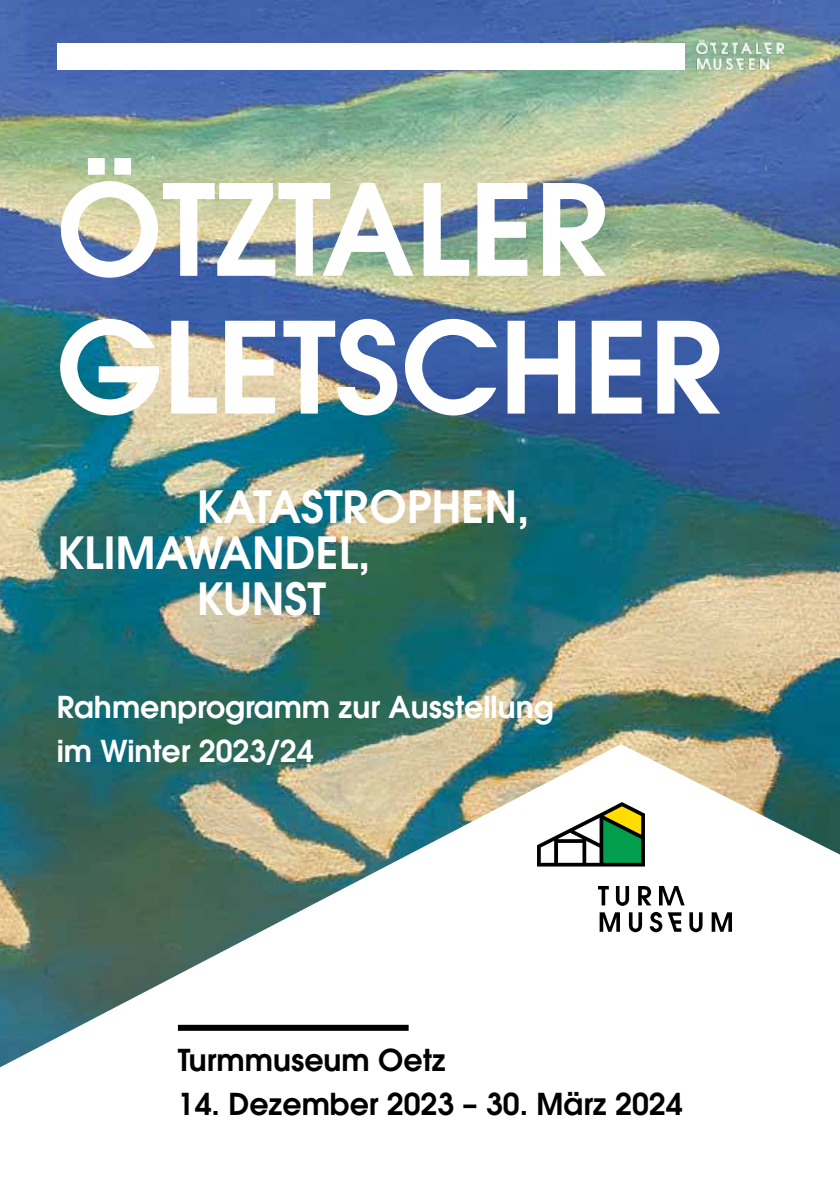
<style>
.page{position:relative;width:840px;height:1191px;background:#fff}
.page>*{position:absolute;margin:0;border:0;box-sizing:border-box;transform-origin:0 0}
.t1{font:600 125.4px/137.6px "ITC Avant Garde Std";color:#fff}
.t2{font:600 44px "ITC Avant Garde Std";color:#fff}
.t3{font:600 30px/44px "ITC Avant Garde Std";color:#fff}
.t4{font:600 30px "ITC Avant Garde Std";color:#000}
</style>
<div class="page">
<img style="left:0;top:0;width:839px;height:1067px">
<div style="left:57px;top:44px;width:627px;height:26px;background:#fff"></div>
<img style="left:687px;top:37px;width:101px;height:39px">
<svg style="left:597px;top:886px;width:11px;height:19px"></svg>
<svg style="left:615px;top:886px;width:13px;height:20px"></svg>
<svg style="left:637px;top:886px;width:14px;height:19px"></svg>
<svg style="left:599px;top:912px;width:20px;height:19px"></svg>
<svg style="left:628px;top:912px;width:13px;height:20px"></svg>
<svg style="left:689px;top:912px;width:13px;height:20px"></svg>
<svg style="left:711px;top:912px;width:20px;height:19px"></svg>
<svg style="left:649px;top:912px;width:32px;height:20px"></svg>
<svg style="left:658px;top:886px;width:26px;height:19px"></svg>
<svg style="left:536px;top:802px;width:108px;height:64px"></svg>
<div style="left:178px;top:1024px;width:230px;height:6px;background:#000"></div>
<h1 class="t1" style="left:57px;top:159px;width:666px">ÖTZTALER<br>GLETSCHER</h1>
<h2 class="t2" style="left:196px;top:478px;width:334px">KATASTROPHEN,</h2>
<h2 class="t2" style="left:57px;top:524px;width:315px">KLIMAWANDEL,</h2>
<h2 class="t2" style="left:196px;top:570px;width:131px">KUNST</h2>
<p class="t3" style="left:57px;top:685px;width:498px">Rahmenprogramm zur Ausstellung im Winter 2023/24</p>
<p class="t4" style="left:178px;top:1040px;width:269px">Turmmuseum Oetz</p>
<p class="t4" style="left:178px;top:1084px;width:505px">14. Dezember 2023 – 30. März 2024</p>
</div>
